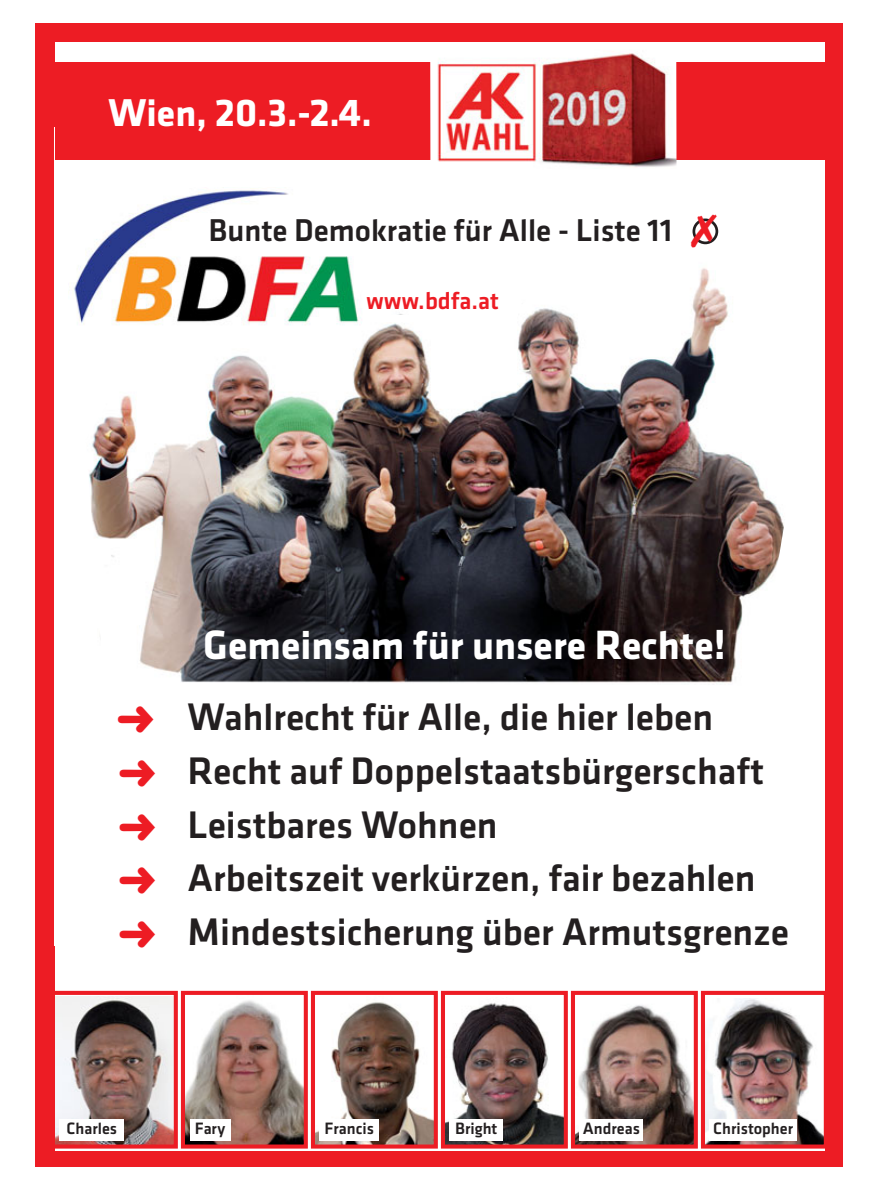
<style>
.page{position:relative;width:893px;height:1191px;background:#fff}
.page>*{position:absolute;margin:0;border:0;box-sizing:border-box;transform-origin:0 0}
.t1{font:700 40.05px "GC Klavika Head";color:#fff}
.t2{font:500 37.95px/53.7px "GC Klavika Head";color:#231f20}
.t3{font:700 37.95px "GC Klavika Head";color:#fff}
.t4{font:500 31.2px "GC Klavika Head";color:#231f20}
.t5{font:500 24.45px "GC Klavika Head";color:#ed1c24}
.t6{font:500 16.35px "GC Klavika Head";color:#231f20}
.s1{color:#ed1c24}
</style>
<div class="page">
<div style="left:35px;top:23px;width:807px;height:1144px;background:#ed1c24"></div>
<div style="left:55px;top:42px;width:769px;height:1108px;background:#fff"></div>
<img style="left:56px;top:997px;width:117px;height:146px">
<div style="left:51px;top:990px;width:127px;height:158px;border:4px solid #ed1c24"></div>
<img style="left:186px;top:1000px;width:117px;height:143px">
<div style="left:181px;top:990px;width:127px;height:158px;border:4px solid #ed1c24"></div>
<img style="left:316px;top:1002px;width:117px;height:141px">
<div style="left:311px;top:990px;width:127px;height:158px;border:4px solid #ed1c24"></div>
<img style="left:446px;top:1003px;width:117px;height:140px">
<div style="left:441px;top:990px;width:127px;height:158px;border:4px solid #ed1c24"></div>
<img style="left:576px;top:1005px;width:117px;height:138px">
<div style="left:571px;top:990px;width:127px;height:158px;border:4px solid #ed1c24"></div>
<img style="left:706px;top:998px;width:117px;height:145px">
<div style="left:701px;top:990px;width:127px;height:158px;border:4px solid #ed1c24"></div>
<div style="left:190px;top:1119px;width:41px;height:21px;background:#fff"></div>
<div style="left:320px;top:1119px;width:59px;height:21px;background:#fff"></div>
<div style="left:450px;top:1119px;width:53px;height:21px;background:#fff"></div>
<div style="left:580px;top:1119px;width:63px;height:21px;background:#fff"></div>
<div style="left:710px;top:1119px;width:87px;height:21px;background:#fff"></div>
<div style="left:60px;top:1119px;width:64px;height:21px;background:#fff"></div>
<img style="left:73px;top:188px;width:215px;height:137px">
<div style="left:55px;top:62px;width:769px;height:98px;background:#ed1c24"></div>
<img style="left:430px;top:53px;width:246px;height:114px">
<svg style="left:692px;top:218px;width:26px;height:26px"></svg>
<img style="left:86px;top:254px;width:698px;height:429px">
<p class="t3" style="left:109px;top:90px;width:265px">Wien, 20.3.-2.4.</p>
<p class="t4" style="left:208px;top:219px;width:511px">Bunte Demokratie für Alle - Liste 11 <span class="s1">✗</span></p>
<p class="t5" style="left:366px;top:291px;width:134px">www.bdfa.at</p>
<p class="t1" style="left:203px;top:622px;width:524px">Gemeinsam für unsere Rechte!</p>
<p class="t2" style="left:117px;top:692px;width:674px"><span class="s1">➜</span> Wahlrecht für Alle, die hier leben<br><span class="s1">➜</span> Recht auf Doppelstaatsbürgerschaft <span class="s1">➜</span> Leistbares Wohnen<br><span class="s1">➜</span> Arbeitszeit verkürzen, fair bezahlen <span class="s1">➜</span> Mindestsicherung über Armutsgrenze</p>
<p class="t6" style="left:67px;top:1122px;width:52px">Charles</p>
<p class="t6" style="left:195px;top:1122px;width:32px">Fary</p>
<p class="t6" style="left:324px;top:1122px;width:51px">Francis</p>
<p class="t6" style="left:455px;top:1122px;width:44px">Bright</p>
<p class="t6" style="left:583px;top:1122px;width:59px">Andreas</p>
<p class="t6" style="left:713px;top:1122px;width:81px">Christopher</p>
</div>
